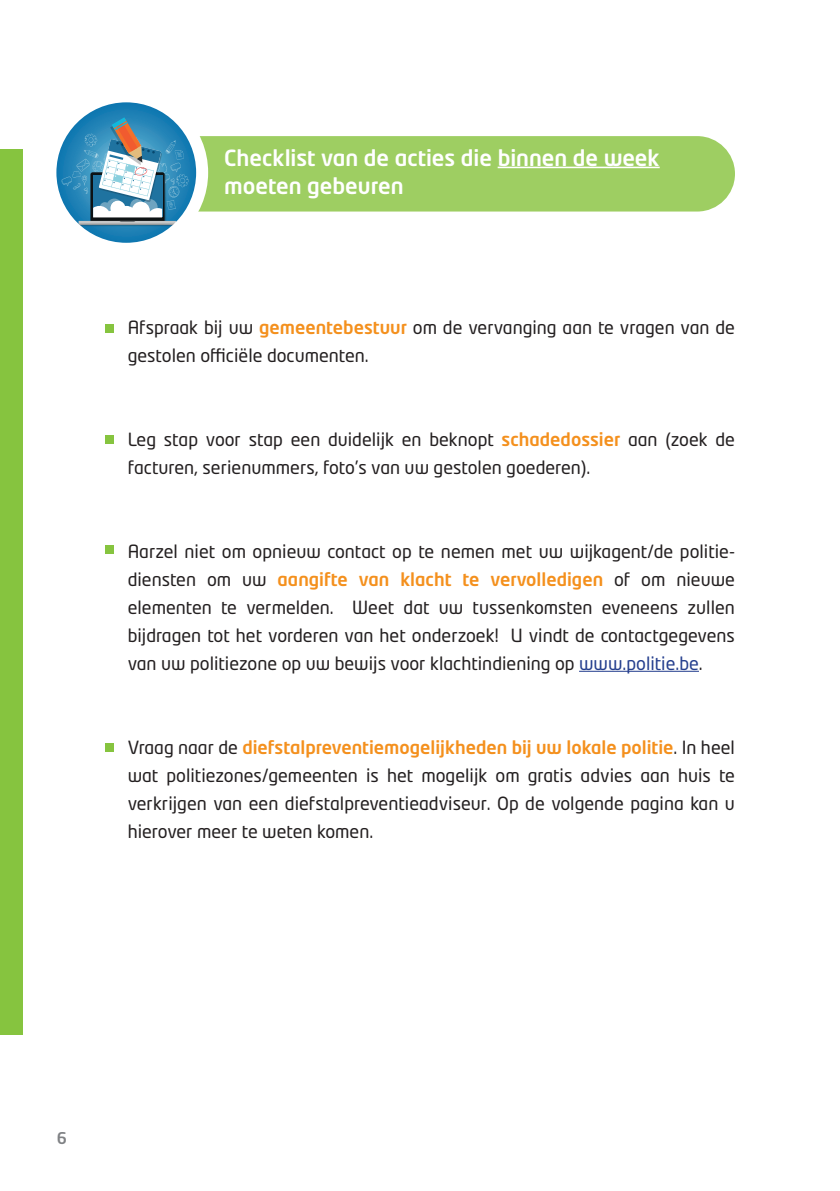
<style>
.page{position:relative;width:840px;height:1191px;background:#fff}
.page>*{position:absolute;margin:0;border:0;box-sizing:border-box;transform-origin:0 0}
.t1{font:500 22px/28px "Neo Tech Std";color:#fff}
.t2{font:18px/28px "Neo Tech Std";color:#231f20}
.t3{font:500 16px "Neo Tech Std";color:#808285}
.s1{font-weight:500;color:#f4901d}
.s2{color:#253f8e}
</style>
<div class="page">
<div style="left:202px;top:136px;width:532px;height:75px;background:#9ece62"></div>
<svg style="left:57px;top:103px;width:145px;height:139px"></svg>
<div style="left:44px;top:90px;width:164px;height:165px;border:12px solid #fff;border-radius:50%"></div>
<div style="left:0;top:149px;width:23px;height:885px;background:#86c43f"></div>
<hr style="left:497px;top:167px;width:162px;height:1px;background:#fff">
<hr style="left:578px;top:671px;width:120px;height:1px;background:#253f8e">
<div style="left:105px;top:325px;width:8px;height:8px;background:#86c43f"></div>
<div style="left:105px;top:435px;width:8px;height:8px;background:#86c43f"></div>
<div style="left:105px;top:545px;width:8px;height:9px;background:#86c43f"></div>
<div style="left:105px;top:743px;width:8px;height:8px;background:#86c43f"></div>
<p class="t1" style="left:224px;top:143px;width:437px">Checklist van de acties die binnen de week moeten gebeuren</p>
<p class="t2" style="left:128px;top:313px;width:608px">Afspraak bij uw <span class="s1">gemeentebestuur</span> om de vervanging aan te vragen van de gestolen officiële documenten.</p>
<p class="t2" style="left:128px;top:425px;width:608px">Leg stap voor stap een duidelijk en beknopt <span class="s1">schadedossier</span> aan (zoek de facturen, serienummers, foto’s van uw gestolen goederen).</p>
<p class="t2" style="left:128px;top:537px;width:608px;text-align:justify">Aarzel niet om opnieuw contact op te nemen met uw wijkagent/de politie&shy;diensten om uw <span class="s1">aangifte van klacht te vervolledigen</span> of om nieuwe elementen te vermelden. Weet dat uw tussenkomsten eveneens zullen bijdragen tot het vorderen van het onderzoek! U vindt de contactgegevens van uw politiezone op uw bewijs voor klachtindiening op <span class="s2">www.politie.be</span>.</p>
<p class="t2" style="left:128px;top:733px;width:608px;text-align:justify">Vraag naar de <span class="s1">diefstalpreventiemogelijkheden bij uw lokale politie</span>. In heel wat politiezones/gemeenten is het mogelijk om gratis advies aan huis te verkrijgen van een diefstalpreventieadviseur. Op de volgende pagina kan u hierover meer te weten komen.</p>
<p class="t3" style="left:57px;top:1128px;width:12px">6</p>
</div>
